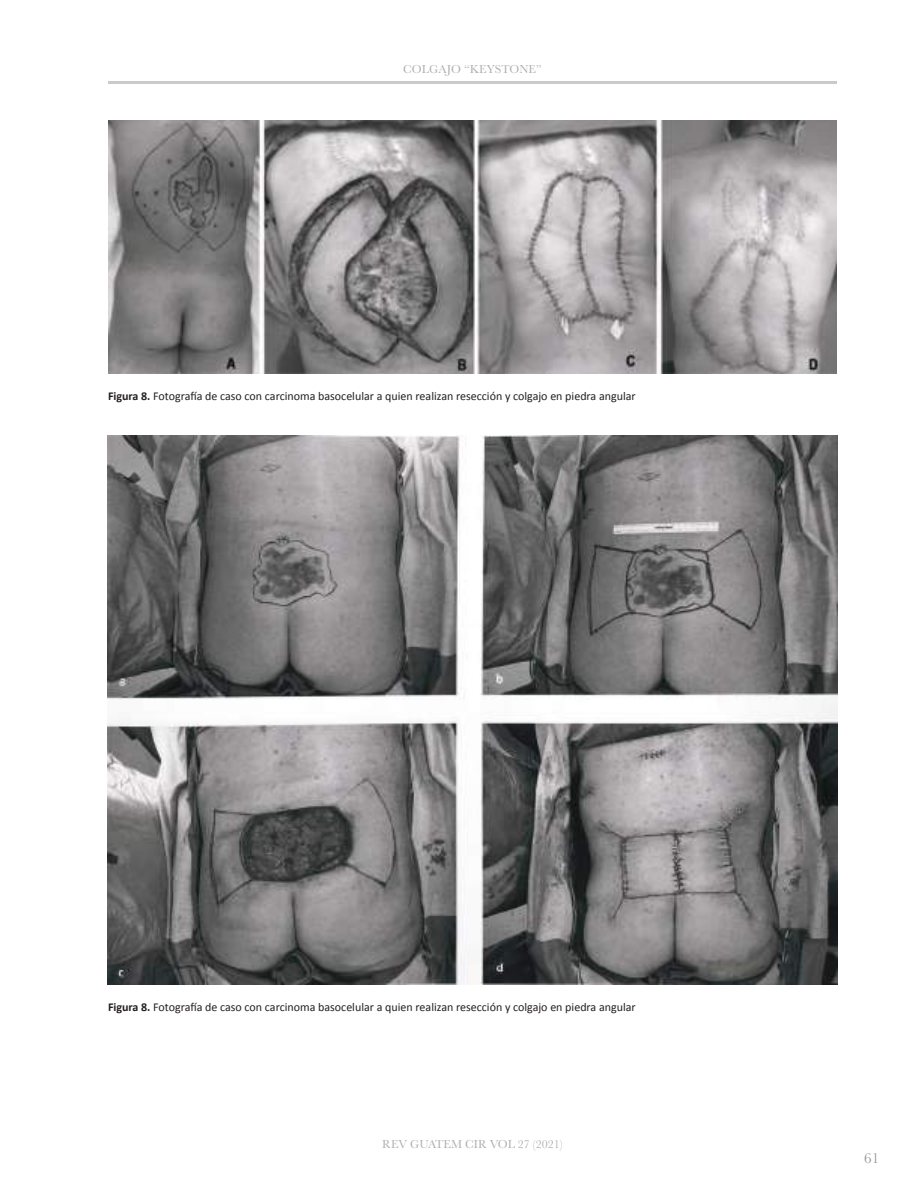
<style>
.page{position:relative;width:918px;height:1188px;background:#fff}
.page>*{position:absolute;margin:0;border:0;box-sizing:border-box;transform-origin:0 0}
.t1{font:15px "Baskerville";color:#969698}
.t2{font:12px "Calibri";color:#241f1f}
.t3{font:12px "Baskerville";color:#afafaf}
.s1{font-weight:700}
</style>
<div class="page">
<hr style="left:108px;top:81px;width:729px;height:3px;background:#969698">
<img style="left:109px;top:120px;width:727px;height:253px">
<img style="left:108px;top:436px;width:729px;height:548px">
<p class="t3" style="left:403px;top:61px;width:140px">COLGAJO “KEYSTONE”</p>
<p class="t2" style="left:108px;top:387px;width:529px"><span class="s1">Figura 8.</span> Fotografía de caso con carcinoma basocelular a quien realizan resección y colgajo en piedra angular</p>
<p class="t2" style="left:108px;top:999px;width:529px"><span class="s1">Figura 8.</span> Fotografía de caso con carcinoma basocelular a quien realizan resección y colgajo en piedra angular</p>
<p class="t3" style="left:382px;top:1137px;width:182px">REV GUATEM CIR VOL 27 (2021)</p>
<p class="t1" style="left:864px;top:1148px;width:16px">61</p>
</div>
